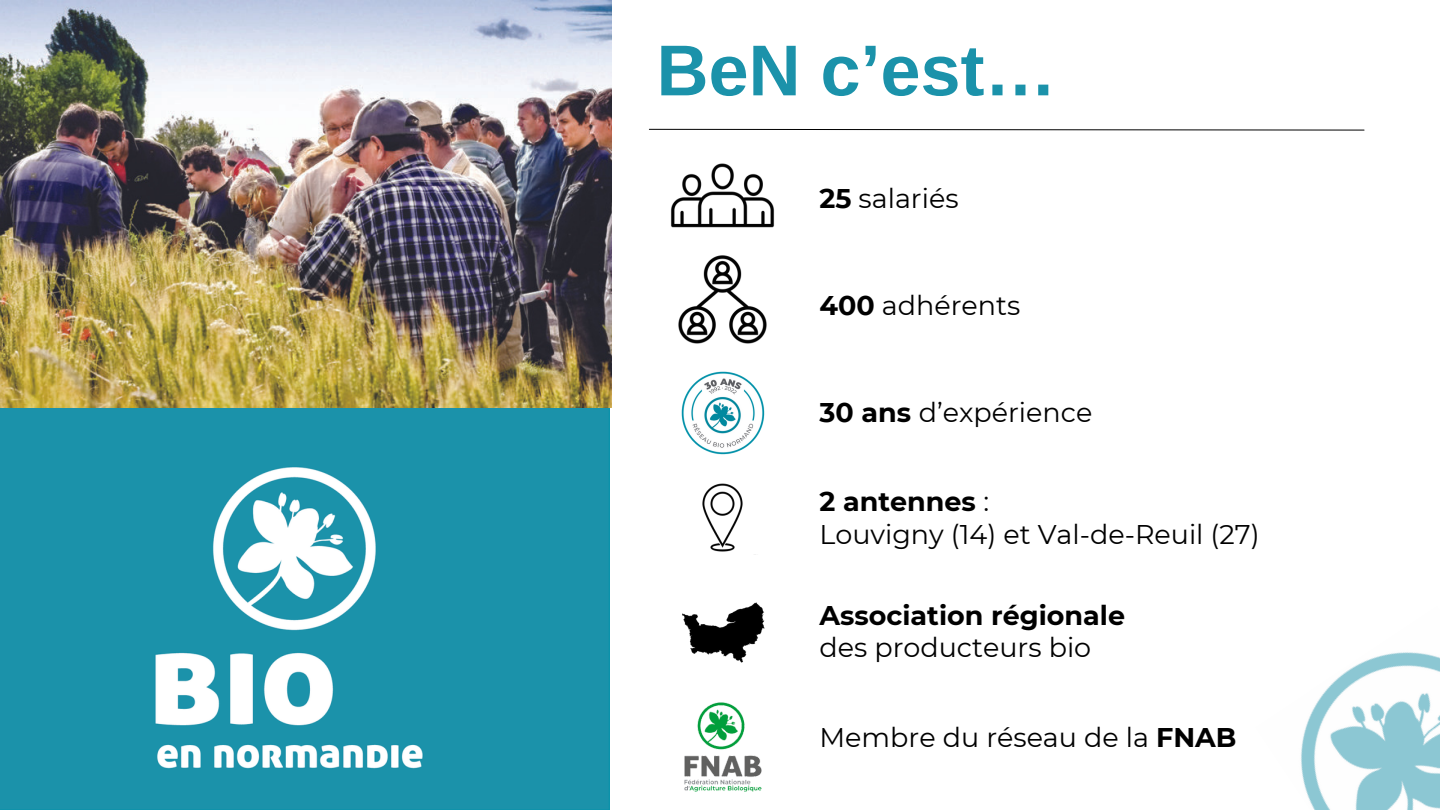
<style>
.page{position:relative;width:1440px;height:810px;background:#fff}
.page>*{position:absolute;margin:0;border:0;box-sizing:border-box;transform-origin:0 0}
.t1{font:700 72px "Arimo";color:#1b92aa}
.t2{font:27px "Montserrat";color:#000}
.t3{font:700 27px "Montserrat";color:#000}
.t4{font:27px "Arimo";color:#fff}
.s1{font-weight:700}
.s2{font-weight:400}
</style>
<div class="page">
<div style="left:0;top:407px;width:610px;height:403px;background:#1b92aa"></div>
<img style="left:137px;top:452px;width:302px;height:341px">
<svg style="left:649px;top:129px;width:716px;height:2px"></svg>
<img style="left:1301px;top:652px;width:139px;height:158px">
<img style="left:670px;top:163px;width:105px;height:65px">
<img style="left:678px;top:255px;width:89px;height:89px">
<img style="left:681px;top:371px;width:84px;height:84px">
<img style="left:702px;top:483px;width:54px;height:72px">
<img style="left:682px;top:602px;width:83px;height:61px">
<img style="left:684px;top:702px;width:78px;height:90px">
<img style="left:0;top:0;width:611px;height:407px">
<p class="t4" style="left:657px;top:31px;width:9px">.</p>
<p class="t1" style="left:657px;top:30px;width:401px">BeN c’est…</p>
<p class="t2" style="left:820px;top:182px;width:141px"><span class="s1">25</span> salariés</p>
<p class="t2" style="left:820px;top:289px;width:202px"><span class="s1">400</span> adhérents</p>
<p class="t2" style="left:820px;top:396px;width:274px"><span class="s1">30 ans</span> d’expérience</p>
<p class="t3" style="left:820px;top:485px;width:171px">2 antennes <span class="s2">:</span></p>
<p class="t2" style="left:820px;top:518px;width:442px">Louvigny (14) et Val-de-Reuil (27)</p>
<p class="t3" style="left:820px;top:599px;width:307px">Association régionale</p>
<p class="t2" style="left:820px;top:631px;width:273px">des producteurs bio</p>
<p class="t2" style="left:820px;top:721px;width:418px">Membre du réseau de la <span class="s1">FNAB</span></p>
</div>
